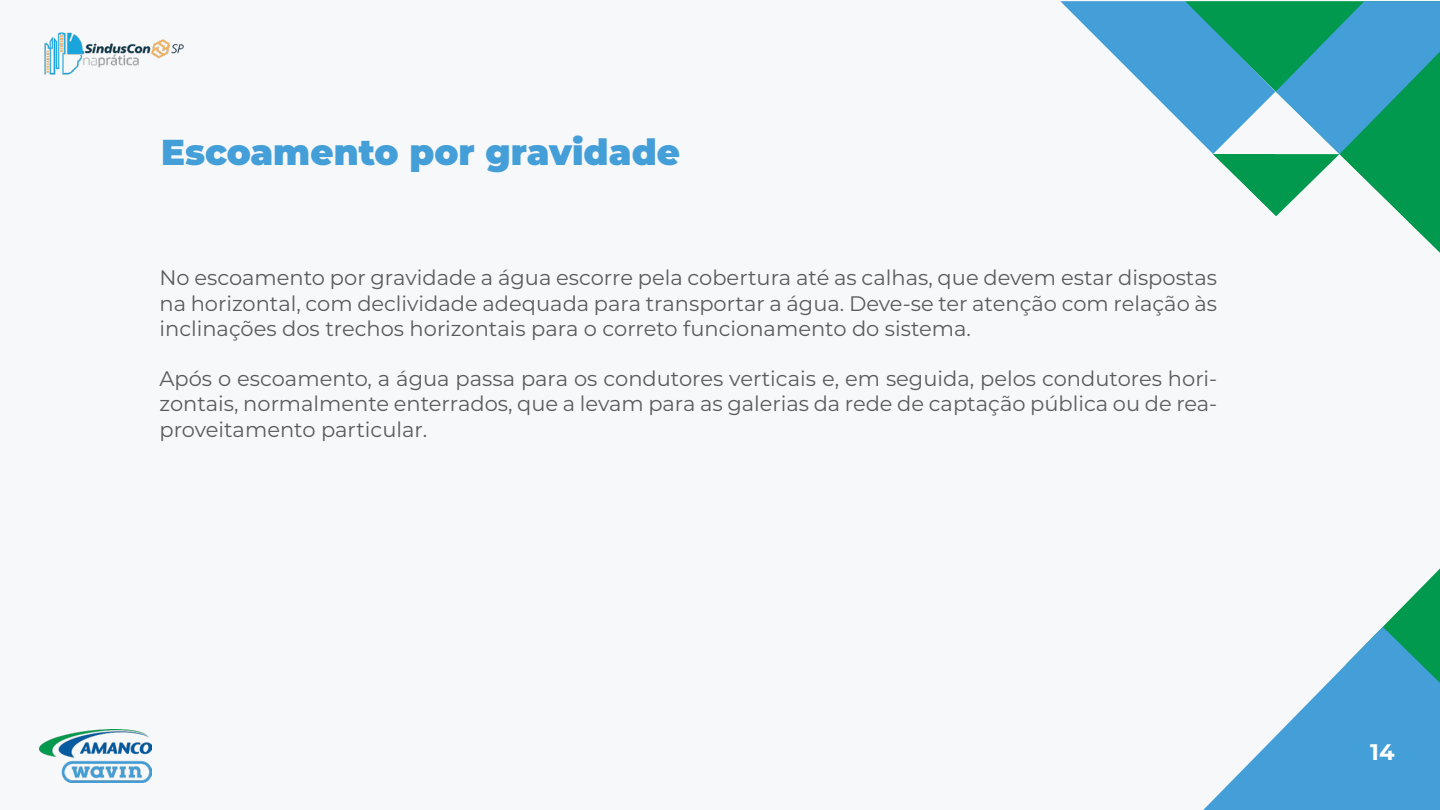
<style>
.page{position:relative;width:1440px;height:810px;background:#fff}
.page>*{position:absolute;margin:0;border:0;box-sizing:border-box;transform-origin:0 0}
.t1{font:900 36px "Montserrat";color:#449fd8}
.t2{font:700 22.5px "Montserrat";color:#fff}
.t3{font:21px/25.2px "Montserrat";color:#5b5b5b;text-align:justify}
</style>
<div class="page">
<div style="left:1px;top:0;width:1439px;height:810px;background:#f7f8f9"></div>
<svg style="left:1060px;top:1px;width:380px;height:252px"></svg>
<svg style="left:1203px;top:569px;width:237px;height:241px"></svg>
<img style="left:44px;top:32px;width:140px;height:43px">
<img style="left:40px;top:730px;width:111px;height:53px">
<h1 class="t1" style="left:161px;top:125px;width:521px">Escoamento por gravidade</h1>
<p class="t3" style="left:159px;top:265px;width:1059px">No escoamento por gravidade a água escorre pela cobertura até as calhas, que devem estar dispostas na horizontal, com declividade adequada para transportar a água. Deve-se ter atenção com relação às inclinações dos trechos horizontais para o correto funcionamento do sistema.</p>
<p class="t3" style="left:159px;top:365px;width:1059px">Após o escoamento, a água passa para os condutores verticais e, em seguida, pelos condutores hori&shy;zontais, normalmente enterrados, que a levam para as galerias da rede de captação pública ou de rea&shy;proveitamento particular.</p>
<p class="t2" style="left:1370px;top:736px;width:26px">14</p>
</div>
